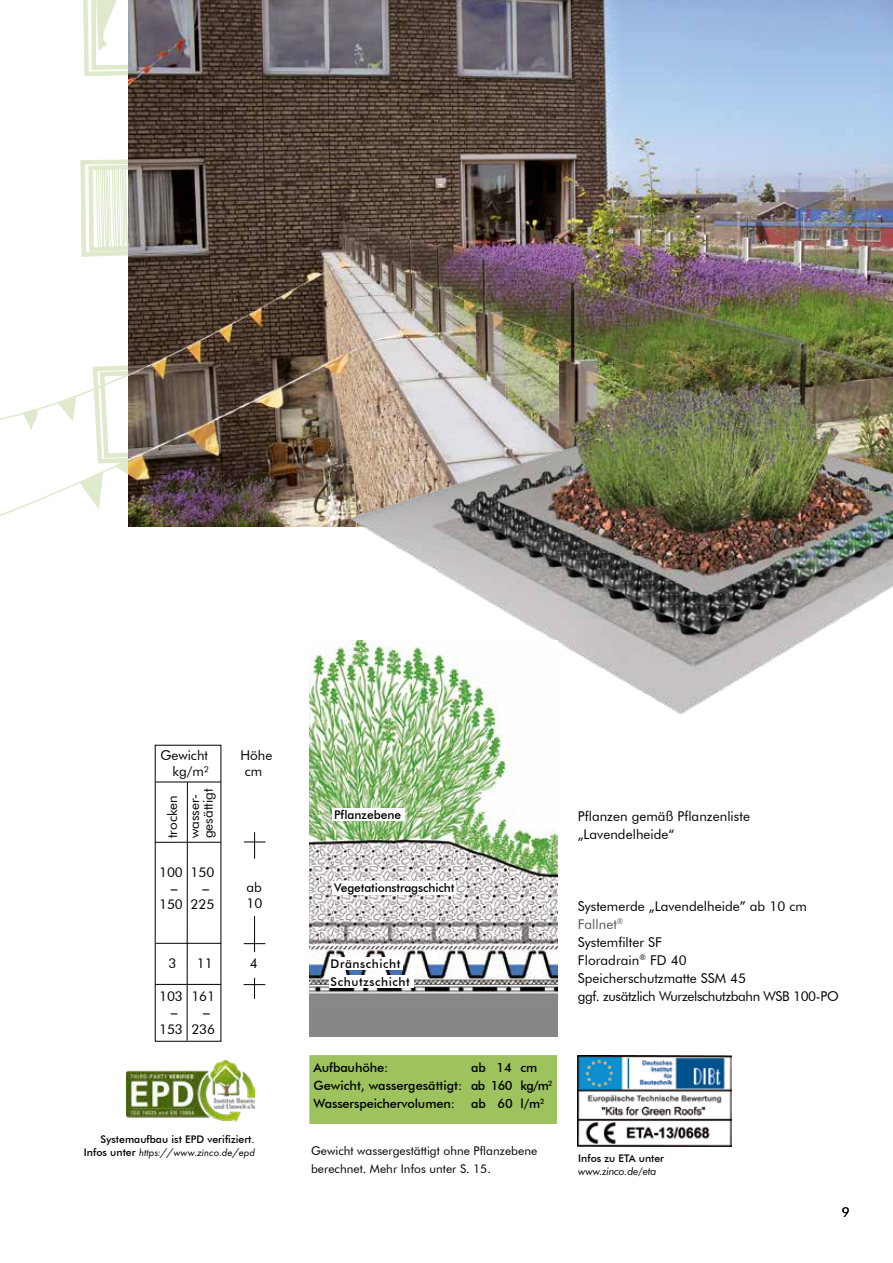
<style>
.page{position:relative;width:893px;height:1263px;background:#fff}
.page>*{position:absolute;margin:0;border:0;box-sizing:border-box;transform-origin:0 0}
.t1{font:13.5px/18px "Futura BT";color:#000}
.t2{font:500 13.5px "Futura BT";color:#000}
.t3{font:500 12.75px/18px "Futura BT";letter-spacing:-.01em;color:#000}
.t4{font:12px/18px "Futura BT";letter-spacing:.005em;color:#000}
.t5{font:500 12px "Futura BT";letter-spacing:.005em;color:#000}
.t6{font:500 12px/17.7px "Futura BT";letter-spacing:.05em;color:#000}
.t7{font:500 10.5px "Futura BT";letter-spacing:.005em;color:#000}
.t8{font:italic 10.5px "Futura PT";letter-spacing:.005em;color:#000}
.t9{font:italic 10.5px "Futura BT";letter-spacing:-.02em;color:#000}
.s1{font-family:"Futura BT";font-weight:500;font-style:normal}
.s2{font-weight:500}
.s3{color:#575756}
</style>
<div class="page">
<img style="left:308px;top:0;width:585px;height:526px">
<svg style="left:0;top:0;width:308px;height:527px"></svg>
<img style="left:345px;top:377px;width:548px;height:338px">
<img style="left:309px;top:640px;width:248px;height:396px">
<div style="left:309px;top:1055px;width:248px;height:69px;background:#9dc25e;border:2px solid #9dc25e"></div>
<hr style="left:254px;top:916px;width:1px;height:36px;background:#000">
<svg style="left:244px;top:943px;width:21px;height:1px"></svg>
<svg style="left:244px;top:978px;width:21px;height:21px"></svg>
<svg style="left:244px;top:832px;width:22px;height:27px"></svg>
<div style="left:333px;top:808px;width:72px;height:13px;background:#fff"></div>
<div style="left:333px;top:881px;width:123px;height:14px;background:#fff"></div>
<div style="left:329px;top:957px;width:73px;height:13px;background:#fff"></div>
<div style="left:329px;top:975px;width:84px;height:13px;background:#fff"></div>
<hr style="left:187px;top:782px;width:1px;height:258px;background:#000">
<hr style="left:156px;top:782px;width:65px;height:1px;background:#000">
<hr style="left:155px;top:842px;width:66px;height:1px;background:#000">
<hr style="left:155px;top:984px;width:66px;height:1px;background:#000">
<hr style="left:156px;top:943px;width:65px;height:1px;background:#000">
<img style="left:577px;top:1055px;width:155px;height:91px">
<img style="left:127px;top:1060px;width:128px;height:61px">
<p class="t1" style="left:160px;top:746px;width:49px">Gewicht</p>
<p class="t1" style="left:240px;top:746px;width:33px">Höhe</p>
<p class="t1" style="left:172px;top:762px;width:38px">kg/m²</p>
<p class="t1" style="left:245px;top:762px;width:19px">cm</p>
<p class="t1" style="left:161px;top:838px;width:46px;line-height:22px;rotate:-90deg">trocken wasser-</p>
<p class="t1" style="left:199px;top:838px;width:51px;rotate:-90deg">gesättigt</p>
<p class="t1" style="left:190px;top:863px;width:25px">150</p>
<p class="t2" style="left:202px;top:880px;width:8px">–</p>
<p class="t1" style="left:190px;top:895px;width:25px">225</p>
<p class="t1" style="left:159px;top:863px;width:25px">100</p>
<p class="t2" style="left:171px;top:880px;width:8px">–</p>
<p class="t1" style="left:159px;top:895px;width:25px">150</p>
<p class="t1" style="left:247px;top:879px;width:17px;line-height:16.2px">ab<br>10</p>
<p class="t1" style="left:169px;top:954px;width:9px">3</p>
<p class="t1" style="left:197px;top:954px;width:17px">11</p>
<p class="t1" style="left:250px;top:954px;width:9px">4</p>
<p class="t1" style="left:159px;top:987px;width:25px">103</p>
<p class="t2" style="left:171px;top:1004px;width:8px">–</p>
<p class="t1" style="left:159px;top:1019px;width:25px">153</p>
<p class="t1" style="left:191px;top:987px;width:25px">161</p>
<p class="t2" style="left:203px;top:1004px;width:8px">–</p>
<p class="t1" style="left:191px;top:1019px;width:25px">236</p>
<p class="t5" style="left:334px;top:808px;width:69px">Pflanzebene</p>
<p class="t5" style="left:334px;top:880px;width:122px">Vegetationstragschicht</p>
<p class="t6" style="left:331px;top:955px;width:81px">Dränschicht<br>Schutzschicht</p>
<p class="t3" style="left:314px;top:1058px;width:76px">Aufbauh he:</p>
<p class="t3" style="left:314px;top:1058px;width:241px;text-indent:158px">ab 14 cm<br>Gewicht, wasserges ttigt: ab 160 kg/m<sup>2<br></sup>Wasserspeichervolumen:</p>
<p class="t3" style="left:471px;top:1094px;width:75px">ab 60 l/m<sup>2</sup></p>
<p class="t7" style="left:101px;top:1133px;width:156px">Systemaufbau ist EPD verifiziert.</p>
<p class="t8" style="left:84px;top:1146px;width:172px"><span class="s1">Infos unter</span> https://www.zinco.de/epd</p>
<p class="t4" style="left:311px;top:1141px;width:228px">Gewicht wassergestättigt ohne Pflanzebene berechnet. Mehr Infos unter S. 15.</p>
<p class="t1" style="left:578px;top:807px;width:174px">Pflanzen gemäß Pflanzenliste „Lavendelheide“</p>
<p class="t1" style="left:578px;top:897px;width:262px">Systemerde „Lavendelheide<span class="s2">”</span> ab 10 cm<br><span class="s3">Fallnet</span><sup>®<br></sup>Systemfilter SF<br>Floradrain<sup>®</sup> FD 40<br>Speicherschutzmatte SSM 45<br>ggf. zusätzlich Wurzelschutzbahn WSB 100-PO</p>
<p class="t7" style="left:578px;top:1152px;width:87px">Infos zu ETA unter</p>
<p class="t9" style="left:578px;top:1165px;width:80px">www.zinco.de/eta</p>
<p class="t1" style="left:842px;top:1203px;width:9px">9</p>
</div>
